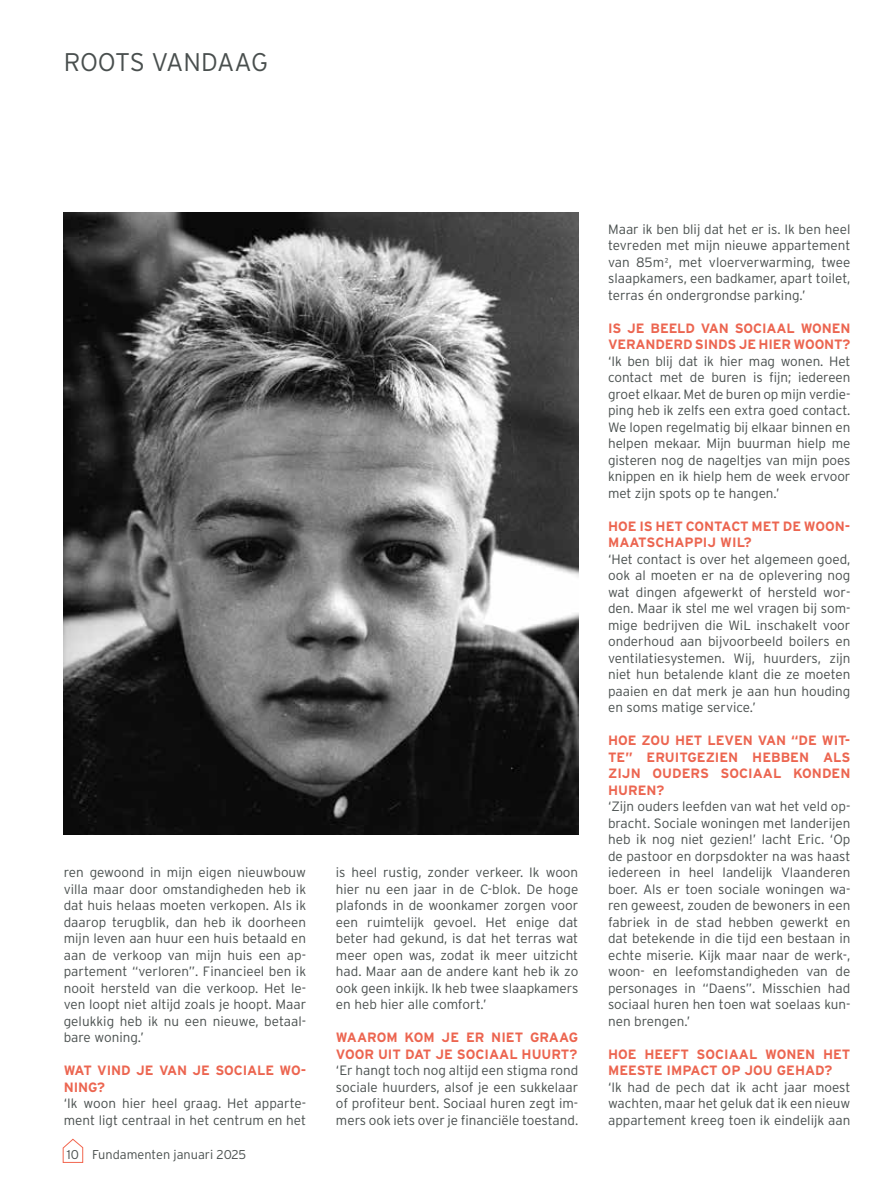
<style>
.page{position:relative;width:893px;height:1191px;background:#fff}
.page>*{position:absolute;margin:0;border:0;box-sizing:border-box;transform-origin:0 0}
.t1{font:300 25.5px "Interstate";letter-spacing:-.015em;color:#494f4e}
.t2{font:300 13.5px/16.5px "Interstate";color:#494f4e;text-align:justify}
.t3{font:700 13.5px/16.5px "Interstate";color:#ec6550}
.t4{font:300 12.75px "Interstate";color:#494f4e}
.s1{font-family:"Foundry Sterling";font-weight:400}
</style>
<div class="page">
<svg style="left:62px;top:1138px;width:22px;height:25px"></svg>
<img style="left:64px;top:213px;width:514px;height:621px">
<h1 class="t1" style="left:64px;top:48px;width:206px">ROOTS VANDAAG</h1>
<p class="t2" style="left:64px;top:864px;width:244px">ren gewoond in mijn eigen nieuwbouw villa maar door omstandigheden heb ik dat huis helaas moeten verkopen. Als ik daarop terugblik, dan heb ik doorheen mijn leven aan huur een huis betaald en aan de verkoop van mijn huis een ap&shy;partement “verloren”. Financieel ben ik nooit hersteld van die verkoop. Het le&shy;ven loopt niet altijd zoals je hoopt. Maar gelukkig heb ik nu een nieuwe, betaal&shy;bare woning.’</p>
<p class="t3" style="left:64px;top:1062px;width:244px">WAT VIND JE VAN JE SOCIALE WO-<br>NING?</p>
<p class="t2" style="left:64px;top:1095px;width:244px">‘Ik woon hier heel graag. Het apparte&shy;ment ligt centraal in het centrum en het</p>
<p class="t4" style="left:67px;top:1147px;width:181px">10 Fundamenten januari 2025</p>
<p class="t2" style="left:336px;top:864px;width:244px">is heel rustig, zonder verkeer. Ik woon hier nu een jaar in de C-blok. De hoge plafonds in de woonkamer zorgen voor een ruimtelijk gevoel. Het enige dat beter had gekund, is dat het terras wat meer open was, zodat ik meer uitzicht had. Maar aan de andere kant heb ik zo ook geen inkijk. Ik heb twee slaapkamers en heb hier alle comfort.’</p>
<p class="t3" style="left:336px;top:1029px;width:244px">WAAROM KOM JE ER NIET GRAAG<br>VOOR UIT DAT JE SOCIAAL HUURT?</p>
<p class="t2" style="left:336px;top:1062px;width:244px">‘Er hangt toch nog altijd een stigma rond sociale huurders, alsof je een sukkelaar of profiteur bent. Sociaal huren zegt im&shy;mers ook iets over je financiële toestand.</p>
<p class="t2" style="left:608px;top:220px;width:244px">Maar ik ben blij dat het er is. Ik ben heel tevreden met mijn nieuwe appartement van 85m<span class="s1">²</span>, met vloerverwarming, twee slaapkamers, een badkamer, apart toilet, terras én ondergrondse parking.’</p>
<p class="t3" style="left:608px;top:319px;width:244px">IS JE BEELD VAN SOCIAAL WONEN<br>VERANDERD SINDS JE HIER WOONT?</p>
<p class="t2" style="left:608px;top:352px;width:244px">‘Ik ben blij dat ik hier mag wonen. Het contact met de buren is fijn; iedereen groet elkaar. Met de buren op mijn verdie&shy;ping heb ik zelfs een extra goed contact.<br>We lopen regelmatig bij elkaar binnen en helpen mekaar. Mijn buurman hielp me gisteren nog de nageltjes van mijn poes knippen en ik hielp hem de week ervoor met zijn spots op te hangen.’</p>
<p class="t3" style="left:608px;top:517px;width:244px">HOE IS HET CONTACT MET DE WOON-<br>MAATSCHAPPIJ WIL?</p>
<p class="t2" style="left:608px;top:550px;width:244px">‘Het contact is over het algemeen goed, ook al moeten er na de oplevering nog wat dingen afgewerkt of hersteld wor&shy;den. Maar ik stel me wel vragen bij som&shy;mige bedrijven die WiL inschakelt voor onderhoud aan bijvoorbeeld boilers en ventilatiesystemen. Wij, huurders, zijn niet hun betalende klant die ze moeten paaien en dat merk je aan hun houding en soms matige service.’</p>
<p class="t3" style="left:608px;top:732px;width:244px;text-align:justify">HOE ZOU HET LEVEN VAN “DE WIT-TE” ERUITGEZIEN HEBBEN ALS ZIJN OUDERS SOCIAAL KONDEN HUREN?</p>
<p class="t2" style="left:608px;top:798px;width:244px">‘Zijn ouders leefden van wat het veld op&shy;bracht. Sociale woningen met landerijen heb ik nog niet gezien!’ lacht Eric. ‘Op de pastoor en dorpsdokter na was haast iedereen in heel landelijk Vlaanderen boer. Als er toen sociale woningen wa&shy;ren geweest, zouden de bewoners in een fabriek in de stad hebben gewerkt en dat betekende in die tijd een bestaan in echte miserie. Kijk maar naar de werk-, woon- en leefomstandigheden van de personages in “Daens”. Misschien had sociaal huren hen toen wat soelaas kun&shy;nen brengen.’</p>
<p class="t3" style="left:608px;top:1045px;width:244px">HOE HEEFT SOCIAAL WONEN HET<br>MEESTE IMPACT OP JOU GEHAD?</p>
<p class="t2" style="left:608px;top:1078px;width:244px">‘Ik had de pech dat ik acht jaar moest wachten, maar het geluk dat ik een nieuw appartement kreeg toen ik eindelijk aan</p>
</div>
